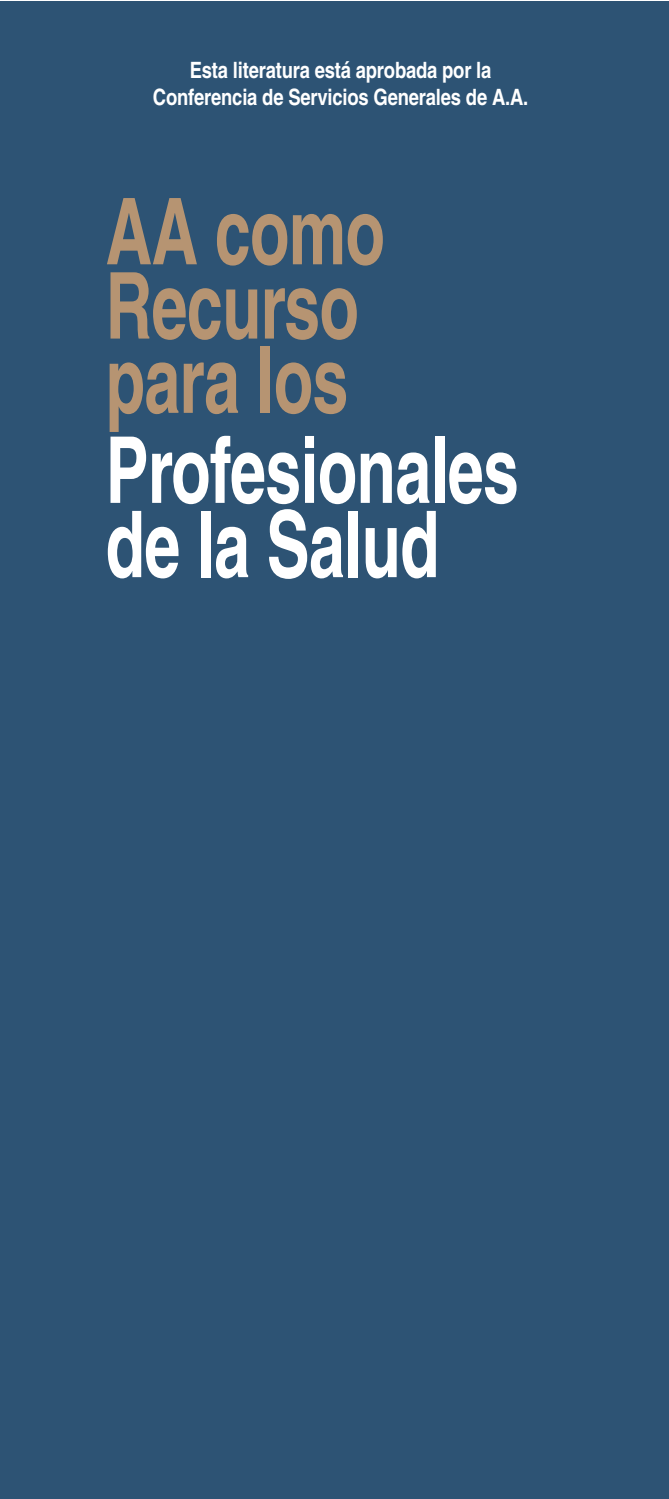
<style>
.page{position:relative;width:669px;height:1499px;background:#fff}
.page>*{position:absolute;margin:0;border:0;box-sizing:border-box;transform-origin:0 0}
.t1{font:700 92.25px/74.2px "Helvetica";letter-spacing:-.01em;color:#fff;scale:.7 1}
.t2{font:700 92.25px/74.2px "Helvetica";letter-spacing:-.01em;color:#b69472;scale:.7 1}
.t3{font:700 condensed 22.5px/27px "Helvetica";letter-spacing:-.01em;color:#fff;text-align:center}
</style>
<div class="page">
<div style="left:0;top:1px;width:668px;height:1497px;background:#2d5374"></div>
<p class="t3" style="left:153px;top:58px;width:376px">Esta literatura está aprobada por la<br>Conferencia de Servicios Generales de A.A.</p>
<h1 class="t2" style="left:105px;top:204px;width:400px">AA como<br>Recurso para los</h1>
<h1 class="t1" style="left:105px;top:442px;width:591px">Profesionales de la Salud</h1>
</div>
